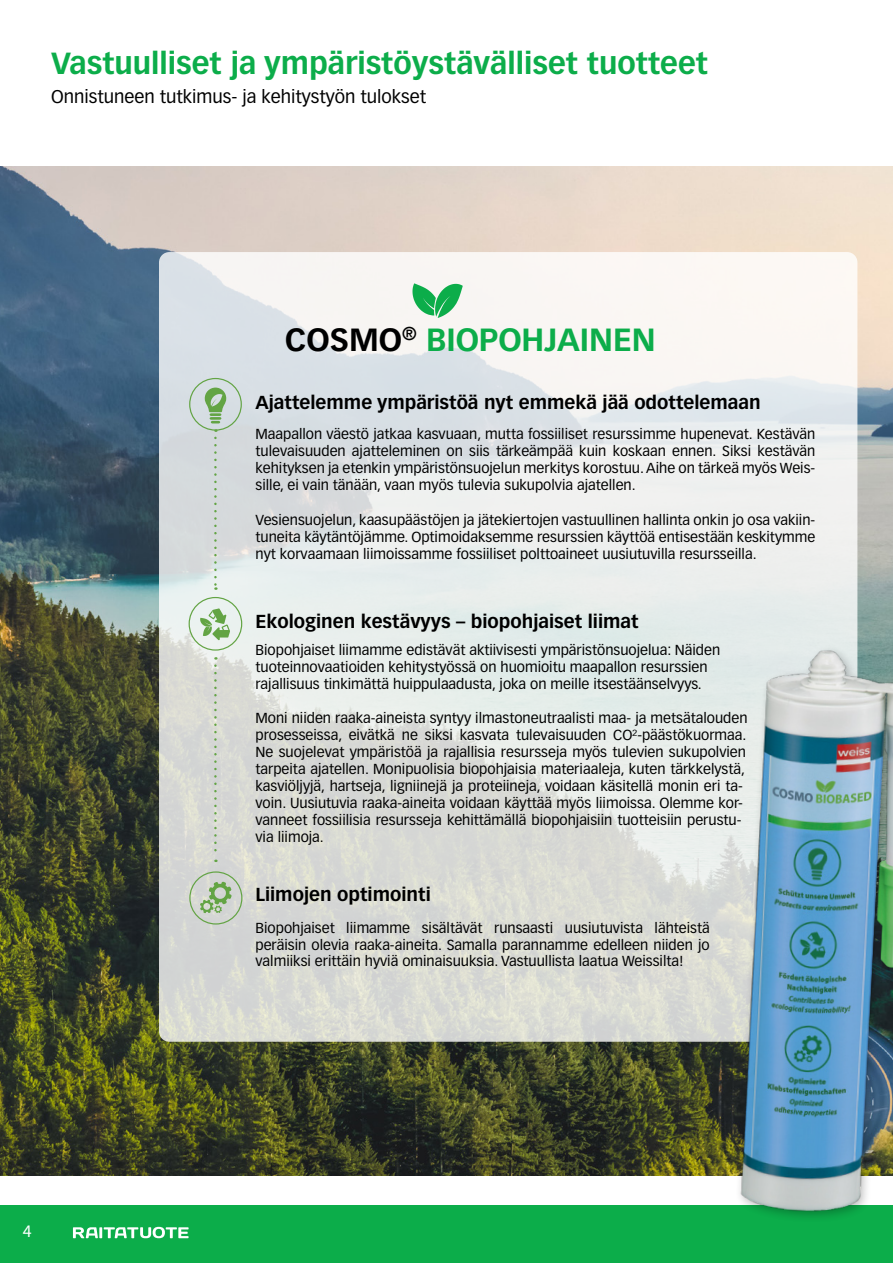
<style>
.page{position:relative;width:893px;height:1263px;background:#fff}
.page>*{position:absolute;margin:0;border:0;box-sizing:border-box;transform-origin:0 0}
.t1{font:700 31.5px "Vectora LT Pro";color:#0cad4a}
.t2{font:700 30px "Vectora LT Pro";color:#0cad4a}
.t3{font:700 18.45px "Vectora LT Pro";color:#000}
.t4{font:18px "Vectora LT Pro";color:#000}
.t5{font:18px "Source Sans Pro";color:#fff}
.t6{font:14.25px/17px "Vectora LT Pro";color:#000;text-align:justify}
.s1{color:#000}
</style>
<div class="page">
<div style="left:0;top:1206px;width:893px;height:57px;background:#0cad4a"></div>
<img style="left:0;top:167px;width:893px;height:1009px">
<svg style="left:159px;top:252px;width:698px;height:790px"></svg>
<div style="left:189px;top:378px;width:53px;height:53px;border:1px solid #63a444;border-radius:50%"></div>
<svg style="left:205px;top:388px;width:21px;height:35px"></svg>
<div style="left:189px;top:597px;width:53px;height:54px;border:1px solid #63a444;border-radius:50%"></div>
<svg style="left:200px;top:608px;width:30px;height:32px"></svg>
<div style="left:189px;top:871px;width:53px;height:53px;border:1px solid #63a444;border-radius:50%"></div>
<svg style="left:200px;top:882px;width:32px;height:31px"></svg>
<svg style="left:214px;top:438px;width:3px;height:152px"></svg>
<svg style="left:214px;top:666px;width:3px;height:196px"></svg>
<img style="left:722px;top:636px;width:171px;height:582px">
<svg style="left:412px;top:283px;width:51px;height:35px"></svg>
<svg style="left:73px;top:1227px;width:116px;height:11px"></svg>
<h2 class="t2" style="left:51px;top:45px;width:658px">Vastuulliset ja ympäristöystävälliset tuotteet</h2>
<p class="t4" style="left:51px;top:86px;width:377px">Onnistuneen tutkimus- ja kehitystyön tulokset</p>
<h1 class="t1" style="left:285px;top:320px;width:372px"><span class="s1">COSMO</span><sup>®</sup> BIOPOHJAINEN</h1>
<p class="t3" style="left:255px;top:391px;width:507px">Ajattelemme ympäristöä nyt emmekä jää odottelemaan</p>
<p class="t6" style="left:255px;top:426px;width:561px">Maapallon väestö jatkaa kasvuaan, mutta fossiiliset resurssimme hupenevat. Kestävän tulevaisuuden ajatteleminen on siis tärkeämpää kuin koskaan ennen. Siksi kestävän kehityksen ja etenkin ympäristönsuojelun merkitys korostuu. Aihe on tärkeä myös Weis&shy;sille, ei vain tänään, vaan myös tulevia sukupolvia ajatellen.</p>
<p class="t6" style="left:255px;top:511px;width:561px">Vesiensuojelun, kaasupäästöjen ja jätekiertojen vastuullinen hallinta onkin jo osa vakiin&shy;tuneita käytäntöjämme. Optimoidaksemme resurssien käyttöä entisestään keskitymme nyt korvaamaan liimoissamme fossiiliset polttoaineet uusiutuvilla resursseilla.</p>
<p class="t3" style="left:255px;top:610px;width:385px">Ekologinen kestävyys – biopohjaiset liimat</p>
<p class="t6" style="left:255px;top:641px;width:466px;text-align:left">Biopohjaiset liimamme edistävät aktiivisesti ympäristönsuojelua: Näiden tuoteinnovaatioiden kehitystyössä on huomioitu maapallon resurssien rajallisuus tinkimättä huippulaadusta, joka on meille itsestäänselvyys.</p>
<p class="t6" style="left:255px;top:710px;width:493px;text-align:left">Moni niiden raaka-aineista syntyy ilmastoneutraalisti maa- ja metsätalouden prosesseissa, eivätkä ne siksi kasvata tulevaisuuden CO²-päästökuormaa.<br>Ne suojelevat ympäristöä ja rajallisia resursseja myös tulevien sukupolvien tarpeita ajatellen. Monipuolisia biopohjaisia materiaaleja, kuten tärkkelystä, kasviöljyjä, hartseja, ligniinejä ja proteiineja, voidaan käsitellä monin eri ta&shy;voin. Uusiutuvia raaka-aineita voidaan käyttää myös liimoissa. Olemme kor&shy;vanneet fossiilisia resursseja kehittämällä biopohjaisiin tuotteisiin perustu&shy;via liimoja.</p>
<p class="t3" style="left:255px;top:883px;width:177px">Liimojen optimointi</p>
<p class="t6" style="left:255px;top:920px;width:456px;line-height:16.5px">Biopohjaiset liimamme sisältävät runsaasti uusiutuvista lähteistä peräisin olevia raaka-aineita. Samalla parannamme edelleen niiden jo valmiiksi erittäin hyviä ominaisuuksia. Vastuullista laatua Weissilta!</p>
<p class="t5" style="left:23px;top:1219px;width:10px">4</p>
</div>
